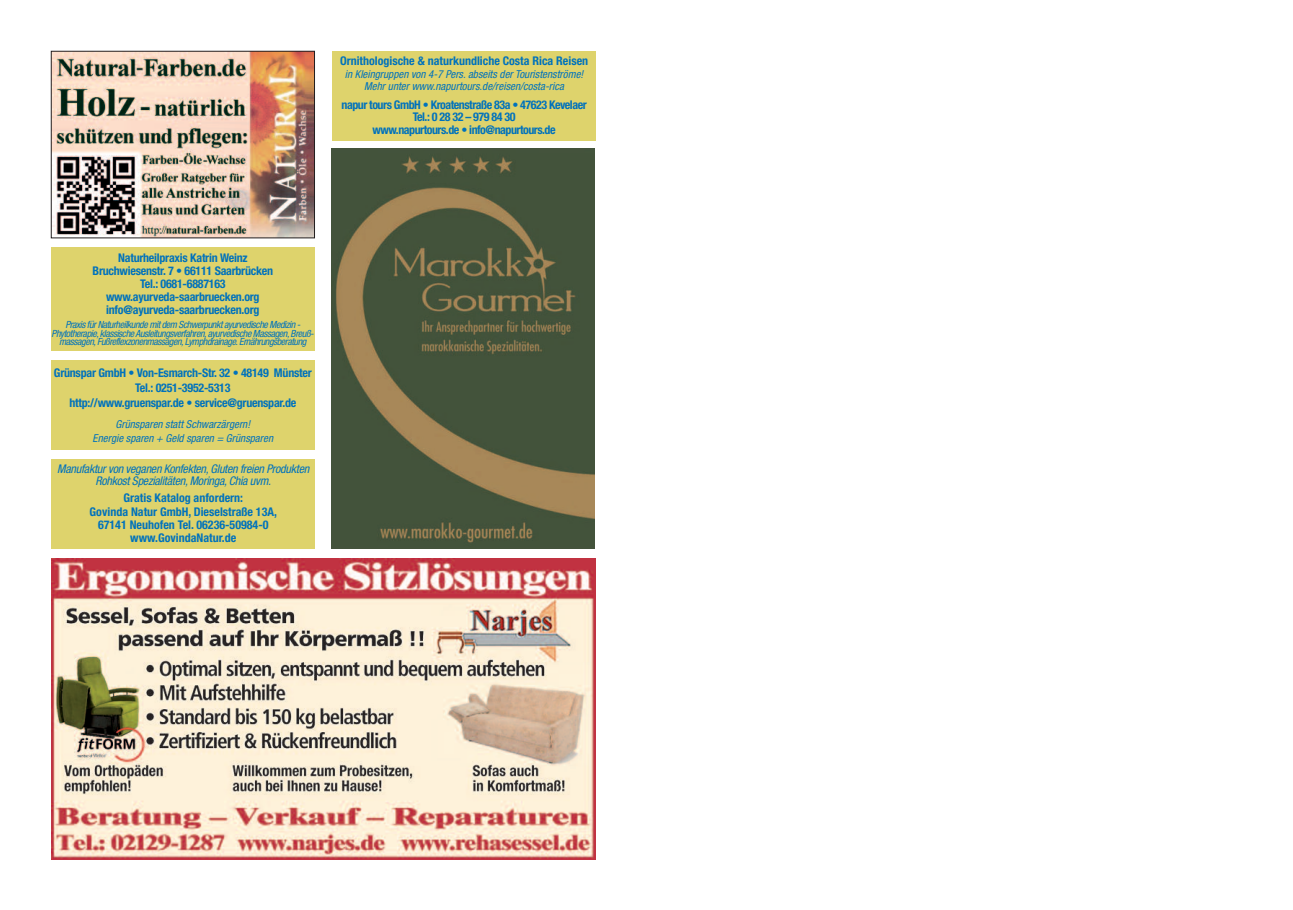
<style>
.page{position:relative;width:1293px;height:910px;background:#fff}
.page>*{position:absolute;margin:0;border:0;box-sizing:border-box;transform-origin:0 0}
.t1{font:700 condensed 12px/13px "Helvetica Neue";letter-spacing:-.02em;color:#0072bc;text-align:center}
.t2{font:700 condensed 12px/13.4px "Helvetica Neue";color:#0072bc;text-align:center}
.t3{font:700 condensed 12px/12.8px "Helvetica Neue";letter-spacing:-.04em;color:#0072bc;text-align:center}
.t4{font:italic condensed 12px/11.9px "Helvetica Neue LT";letter-spacing:-.02em;color:#0072bc;text-align:center}
.t5{font:700 condensed 12px "Helvetica Neue LT";color:#0072bc}
.t6{font:italic condensed 10.95px/13.5px "Helvetica Neue";letter-spacing:.005em;color:#0072bc;text-align:center}
.t7{font:italic condensed 9.9px/8.6px "Helvetica Neue";letter-spacing:-.04em;color:#0072bc;text-align:center}
</style>
<div class="page">
<img style="left:51px;top:558px;width:544px;height:301px">
<div style="left:51px;top:459px;width:264px;height:90px;background:#ded36c"></div>
<img style="left:53px;top:53px;width:260px;height:183px">
<div style="left:51px;top:51px;width:264px;height:187px;border:1px solid #231f20"></div>
<div style="left:51px;top:360px;width:264px;height:89px;background:#ded36c"></div>
<div style="left:332px;top:51px;width:263px;height:89px;background:#ded36c"></div>
<img style="left:332px;top:149px;width:263px;height:400px">
<div style="left:51px;top:247px;width:264px;height:103px;background:#ded36c"></div>
<p class="t5" style="left:340px;top:56px;width:250px">Ornithologische &amp; naturkundliche Costa Rica Reisen</p>
<p class="t6" style="left:345px;top:68px;width:240px;line-height:12.8px">in Kleingruppen von 4-7 Pers. abseits der Touristenströme!<br>Mehr unter www.napurtours.de/reisen/costa-rica</p>
<p class="t3" style="left:341px;top:99px;width:247px">napur tours GmbH • Kroatenstraße 83a • 47623 Kevelaer<br>Tel.: 0 28 32 – 979 84 30<br>www.napurtours.de • info@napurtours.de</p>
<p class="t1" style="left:93px;top:252px;width:182px">Naturheilpraxis Katrin Weinz<br>Bruchwiesenstr. 7 • 66111 Saarbrücken<br>Tel.: 0681-6887163 www.ayurveda-saarbruecken.org info@ayurveda-saarbruecken.org</p>
<p class="t7" style="left:52px;top:321px;width:263px">Praxis für Naturheilkunde mit dem Schwerpunkt ayurvedische Medizin -<br>Phytotherapie, klassische Ausleitungsverfahren, ayurvedische Massagen, Breuß&shy;massagen, Fußreflexzonenmassagen, Lymphdrainage. Ernährungsberatung</p>
<p class="t1" style="left:54px;top:367px;width:259px;line-height:15px">Grünspar GmbH • Von-Esmarch-Str. 32 • 48149 Münster<br>Tel.: 0251-3952-5313<br>http://www.gruenspar.de • service@gruenspar.de</p>
<p class="t6" style="left:93px;top:419px;width:182px">Grünsparen statt Schwarzärgern!<br>Energie sparen + Geld sparen = Grünsparen</p>
<p class="t4" style="left:57px;top:464px;width:253px">Manufaktur von veganen Konfekten, Gluten freien Produkten<br>Rohkost Spezialitäten, Moringa, Chia uvm.</p>
<p class="t2" style="left:90px;top:493px;width:189px">Gratis Katalog anfordern:<br>Govinda Natur GmbH, Dieselstraße 13A,<br>67141 Neuhofen Tel. 06236-50984-0 www.GovindaNatur.de</p>
</div>
